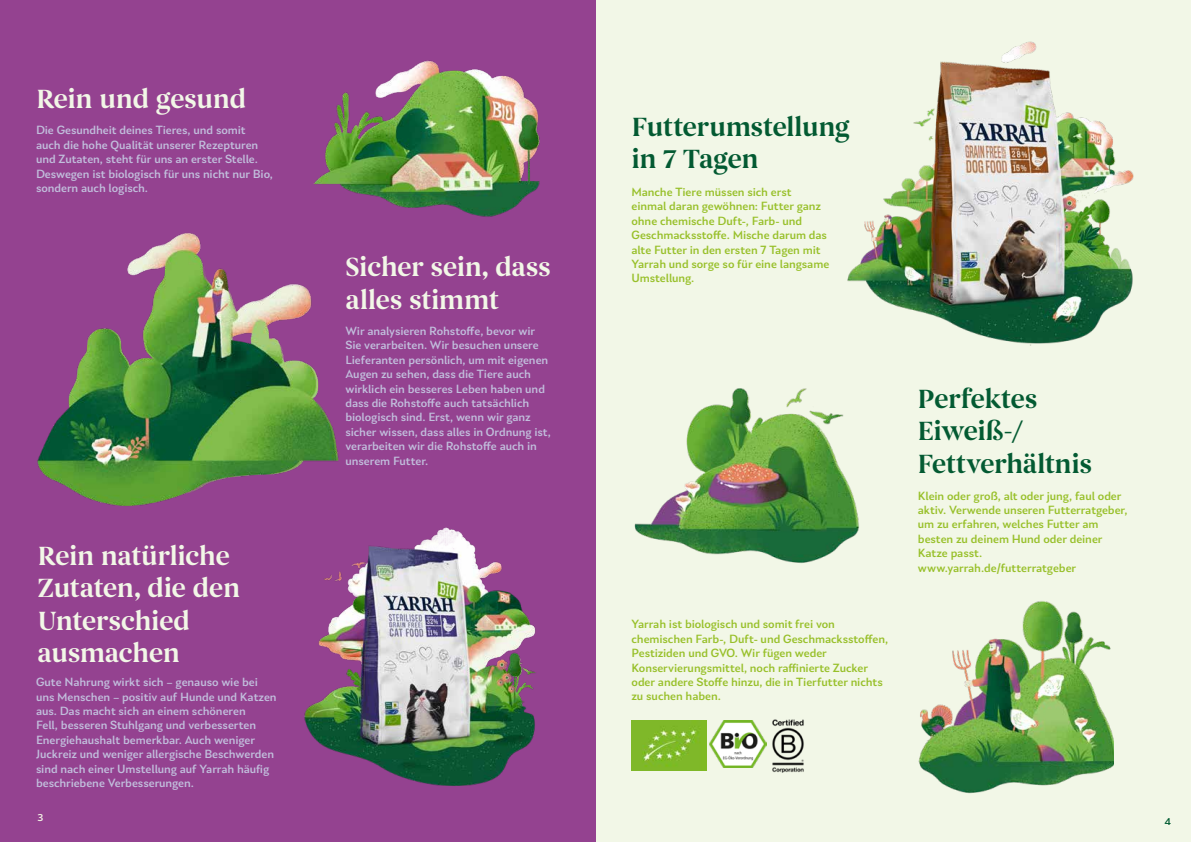
<style>
.page{position:relative;width:1191px;height:842px;background:#fff}
.page>*{position:absolute;margin:0;border:0;box-sizing:border-box;transform-origin:0 0}
.t1{font:27px/32.4px "Begum YARRAH Semibold";letter-spacing:-.025em;color:#f2f7e7}
.t2{font:27px/32.4px "Begum YARRAH Semibold";letter-spacing:-.025em;color:#035a32}
.t3{font:500 12px/14.4px "Laca Text";letter-spacing:-.005em;color:#c1bedc}
.t4{font:500 12px/14.4px "Laca Text";letter-spacing:-.005em;color:#98c02a}
.t5{font:500 10px "Laca Text";color:#005b31}
.t6{font:500 10px "Laca Text";color:#f2f1e4}
</style>
<div class="page">
<div style="left:596px;top:0;width:595px;height:842px;background:#f2f7e7"></div>
<div style="left:0;top:0;width:595px;height:842px;background:#944290"></div>
<img style="left:634px;top:388px;width:225px;height:175px">
<img style="left:847px;top:41px;width:287px;height:305px">
<img style="left:37px;top:233px;width:302px;height:273px">
<img style="left:313px;top:60px;width:227px;height:157px">
<img style="left:766px;top:719px;width:38px;height:54px">
<img style="left:709px;top:720px;width:57px;height:47px">
<img style="left:631px;top:720px;width:75px;height:50px">
<img style="left:918px;top:601px;width:195px;height:192px">
<img style="left:304px;top:527px;width:232px;height:259px">
<h1 class="t1" style="left:36px;top:84px;width:212px">Rein und gesund</h1>
<p class="t3" style="left:36px;top:123px;width:238px">Die Gesundheit deines Tieres, und somit auch die hohe Qualität unserer Rezepturen und Zutaten, steht für uns an erster Stelle.<br>Deswegen ist biologisch für uns nicht nur Bio, sondern auch logisch.</p>
<h1 class="t1" style="left:38px;top:540px;width:204px">Rein natürliche<br>Zutaten, die den<br>Unterschied ausmachen</h1>
<p class="t3" style="left:36px;top:675px;width:242px">Gute Nahrung wirkt sich – genauso wie bei uns Menschen – positiv auf Hunde und Katzen aus. Das macht sich an einem schöneren<br>Fell, besseren Stuhlgang und verbesserten Energiehaushalt bemerkbar. Auch weniger Juckreiz und weniger allergische Beschwerden sind nach einer Umstellung auf Yarrah häufig beschriebene Verbesserungen.</p>
<p class="t6" style="left:38px;top:812px;width:7px">3</p>
<h1 class="t1" style="left:345px;top:252px;width:207px">Sicher sein, dass alles stimmt</h1>
<p class="t3" style="left:345px;top:324px;width:207px">Wir analysieren Rohstoffe, bevor wir Sie verarbeiten. Wir besuchen unsere Lieferanten persönlich, um mit eigenen Augen zu sehen, dass die Tiere auch wirklich ein besseres Leben haben und dass die Rohstoffe auch tatsächlich biologisch sind. Erst, wenn wir ganz sicher wissen, dass alles in Ordnung ist, verarbeiten wir die Rohstoffe auch in unserem Futter.</p>
<h1 class="t2" style="left:631px;top:111px;width:220px">Futterumstellung in 7 Tagen</h1>
<p class="t4" style="left:631px;top:185px;width:199px">Manche Tiere müssen sich erst einmal daran gewöhnen: Futter ganz ohne chemische Duft-, Farb- und<br>Geschmacksstoffe. Mische darum das alte Futter in den ersten 7 Tagen mit<br>Yarrah und sorge so für eine langsame<br>Umstellung.</p>
<p class="t4" style="left:631px;top:617px;width:258px">Yarrah ist biologisch und somit frei von chemischen Farb-, Duft- und Geschmacksstoffen, Pestiziden und GVO. Wir fügen weder Konservierungsmittel, noch raffinierte Zucker oder andere Stoffe hinzu, die in Tierfutter nichts zu suchen haben.</p>
<h1 class="t2" style="left:917px;top:383px;width:176px">Perfektes<br>Eiweiß-/<br>Fettverhältnis</h1>
<p class="t4" style="left:918px;top:488px;width:211px">Klein oder groß, alt oder jung, faul oder aktiv. Verwende unseren Futterratgeber, um zu erfahren, welches Futter am besten zu deinem Hund oder deiner<br>Katze passt. www.yarrah.de/futterratgeber</p>
<p class="t5" style="left:1164px;top:816px;width:8px">4</p>
</div>
